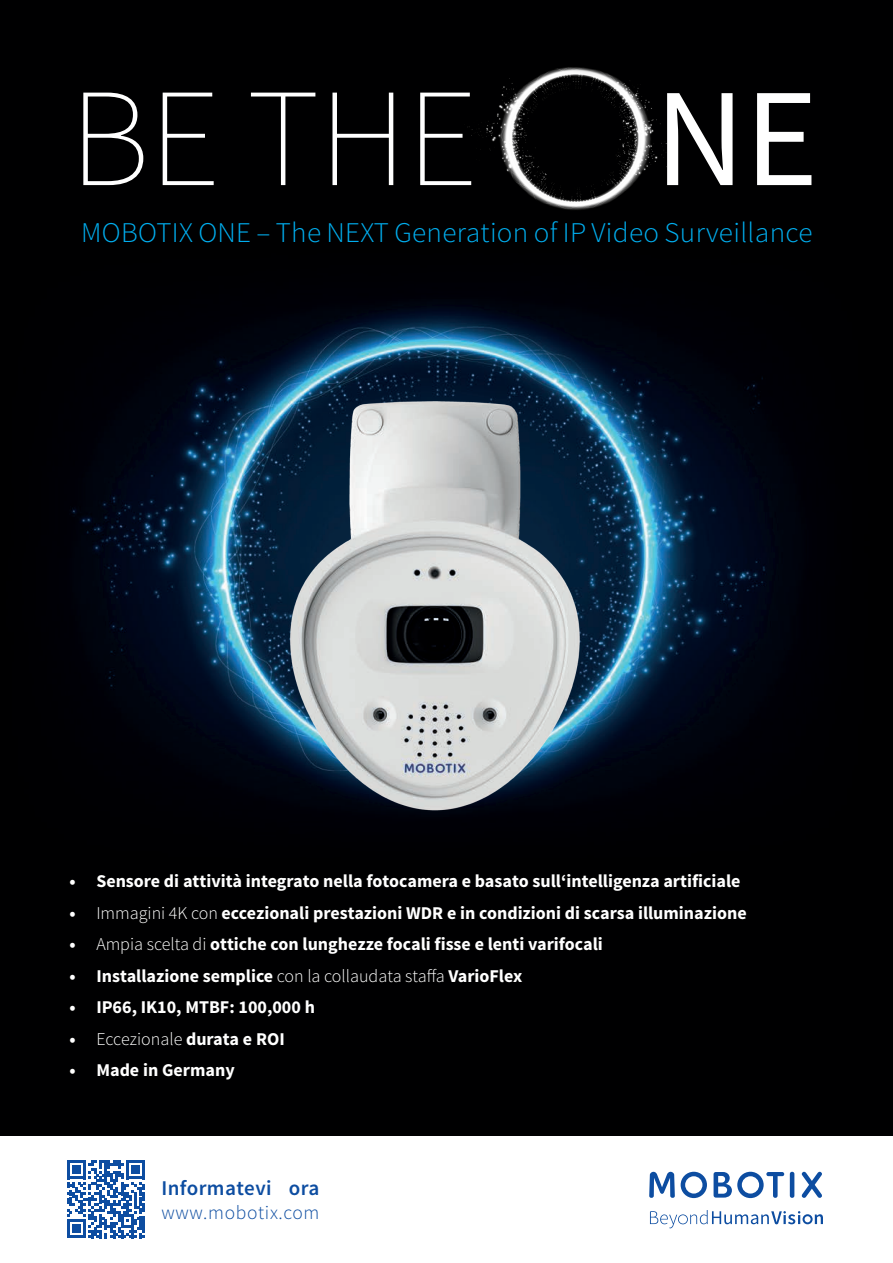
<style>
.page{position:relative;width:893px;height:1263px;background:#fff}
.page>*{position:absolute;margin:0;border:0;box-sizing:border-box;transform-origin:0 0}
.t1{font:200 140.1px "Source Sans Pro";color:#fff}
.t2{font:140.1px "Source Sans Pro";color:#fff}
.t3{font:300 28.5px "Source Sans Pro";letter-spacing:.01em;color:#00aeef}
.t4{font:600 21px "Source Sans Pro";letter-spacing:.02em;color:#0d4da1}
.t5{font:300 19.5px "Source Sans Pro";letter-spacing:.035em;color:#0d4da1}
.t6{font:700 18px "Source Sans Pro";color:#fff}
.s1{font-weight:300}
</style>
<div class="page">
<svg style="left:649px;top:1172px;width:26px;height:26px"></svg>
<hr style="left:790px;top:1172px;width:4px;height:26px;background:#0d4da1;border-radius:2px">
<svg style="left:802px;top:1172px;width:20px;height:26px"></svg>
<svg style="left:681px;top:1172px;width:26px;height:26px"></svg>
<svg style="left:714px;top:1172px;width:70px;height:26px"></svg>
<svg style="left:650px;top:1210px;width:173px;height:18px"></svg>
<svg style="left:67px;top:1160px;width:78px;height:78px"></svg>
<div style="left:0;top:0;width:893px;height:1135px;background:#000001"></div>
<img style="left:1px;top:247px;width:875px;height:619px">
<img style="left:0;top:362px;width:879px;height:500px">
<img style="left:442px;top:43px;width:267px;height:189px">
<h1 class="t1" style="left:70px;top:54px;width:409px">BE THE</h1>
<h1 class="t2" style="left:655px;top:52px;width:165px">NE</h1>
<h2 class="t3" style="left:81px;top:215px;width:733px">MOBOTIX ONE – The NEXT Generation of IP Video Surveillance</h2>
<p class="t6" style="left:69px;top:870px;width:673px">• Sensore di attività integrato nella fotocamera e basato sull‘intelligenza artificiale</p>
<p class="t6" style="left:69px;top:901px;width:679px">• <span class="s1">Immagini 4K con</span> eccezionali prestazioni WDR e in condizioni di scarsa illuminazione</p>
<p class="t6" style="left:69px;top:933px;width:535px">• <span class="s1">Ampia scelta di</span> ottiche con lunghezze focali fisse e lenti varifocali</p>
<p class="t6" style="left:69px;top:964px;width:454px">• Installazione semplice <span class="s1">con la collaudata staffa</span> VarioFlex</p>
<p class="t6" style="left:69px;top:996px;width:247px">• IP66, IK10, MTBF: 100,000 h</p>
<p class="t6" style="left:69px;top:1027px;width:217px">• <span class="s1">Eccezionale</span> durata e ROI</p>
<p class="t6" style="left:69px;top:1059px;width:167px">• Made in Germany</p>
<p class="t4" style="left:161px;top:1175px;width:159px">Informatevi ora</p>
<p class="t5" style="left:161px;top:1200px;width:159px">www.mobotix.com</p>
</div>
